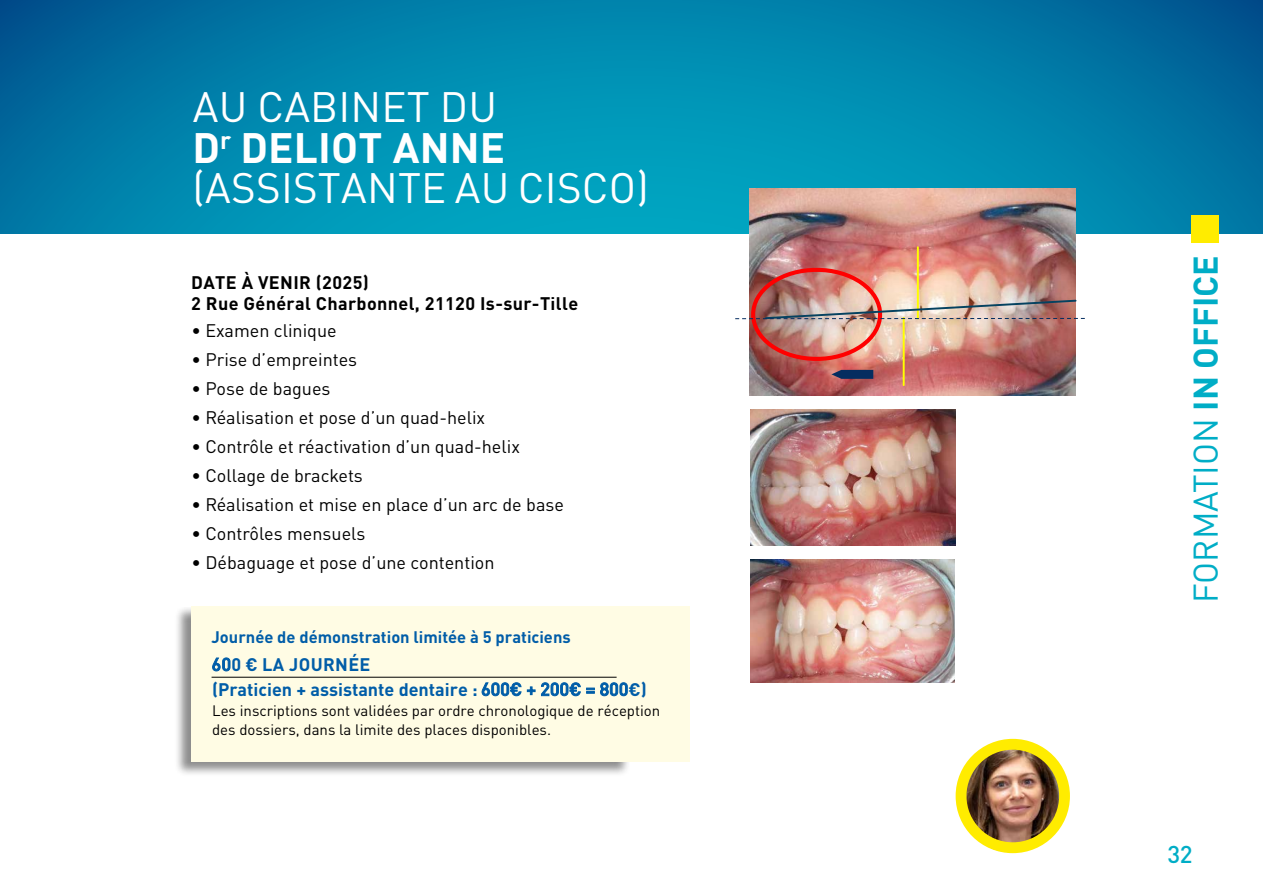
<style>
.page{position:relative;width:1263px;height:893px;background:#fff}
.page>*{position:absolute;margin:0;border:0;box-sizing:border-box;transform-origin:0 0}
.t1{font:42px/40.8px "DIN Pro";letter-spacing:.005em;color:#fff}
.t2{font:33.9px "DIN Pro";color:#00adc6}
.t3{font:500 24px "DIN Pro";color:#00adc6}
.t4{font:18px "DIN Pro";color:#000}
.t5{font:700 18px/24.9px "DIN Pro";color:#005da8}
.t6{font:700 18px/21.6px "DIN Pro";letter-spacing:.02em;color:#000}
.t7{font:700 16.5px "DIN Pro";color:#005da8}
.t8{font:15px/18.8px "DIN Pro";color:#000}
.s1{font-weight:700}
.s2{font-style:inherit}
.s3{font-weight:500}
</style>
<div class="page">
<svg style="left:0;top:0;width:1263px;height:234px;background:#0085ad"></svg>
<div style="left:1192px;top:216px;width:27px;height:27px;background:#ffec00"></div>
<img style="left:751px;top:559px;width:203px;height:123px">
<img style="left:751px;top:410px;width:204px;height:136px">
<img style="left:749px;top:189px;width:327px;height:206px">
<hr style="left:917px;top:247px;width:2px;height:71px;background:#ff0">
<hr style="left:903px;top:318px;width:2px;height:67px;background:#ff0">
<img style="left:735px;top:260px;width:350px;height:119px">
<div style="left:174px;top:607px;width:565px;height:171px;background:#000;opacity:.45"></div>
<div style="left:191px;top:606px;width:499px;height:155px;background:#fffce4"></div>
<hr style="left:212px;top:677px;width:405px;height:1px;background:#000">
<img style="left:959px;top:749px;width:104px;height:103px;border-radius:52px">
<div style="left:956px;top:739px;width:114px;height:114px;border:11px solid #ffec00;border-radius:50%"></div>
<h1 class="t1" style="left:192px;top:82px;width:458px">AU CABINET DU<br><span class="s1">D</span><sup>r</sup> <span class="s1">DELIOT ANNE </span>(ASSISTANTE AU CISCO)</h1>
<p class="t6" style="left:191px;top:269px;width:388px">DATE À VENIR (202<span class="s2">5</span>)<br>2 Rue Général Charbonnel, 21120 Is-sur-Tille</p>
<p class="t4" style="left:191px;top:316px;width:147px">• Examen clinique</p>
<p class="t4" style="left:191px;top:345px;width:167px">• Prise d’empreintes</p>
<p class="t4" style="left:191px;top:374px;width:141px">• Pose de bagues</p>
<p class="t4" style="left:191px;top:403px;width:295px">• Réalisation et pose d’un quad-helix</p>
<p class="t4" style="left:191px;top:432px;width:330px">• Contrôle et réactivation d’un quad-helix</p>
<p class="t4" style="left:191px;top:461px;width:173px">• Collage de brackets</p>
<p class="t4" style="left:191px;top:490px;width:374px">• Réalisation et mise en place d’un arc de base</p>
<p class="t4" style="left:191px;top:519px;width:176px">• Contrôles mensuels</p>
<p class="t4" style="left:191px;top:548px;width:305px">• Débaguage et pose d’une contention</p>
<p class="t7" style="left:212px;top:623px;width:361px">Journée de démonstration limitée à 5 praticiens</p>
<p class="t5" style="left:212px;top:650px;width:437px"><span class="s3">60</span>0 € LA JOURNÉE<br>(Praticien + assistante dentaire : <span class="s3">600€ + 200€ = 800</span>€)</p>
<p class="t8" style="left:212px;top:700px;width:450px">Les inscriptions sont validées par ordre chronologique de réception des dossiers, dans la limite des places disponibles.</p>
<h2 class="t2" style="left:1179px;top:602px;width:349px;rotate:-90deg">FORMATION <span class="s1">IN OFFICE</span></h2>
<h3 class="t3" style="left:1167px;top:838px;width:27px">32</h3>
</div>
